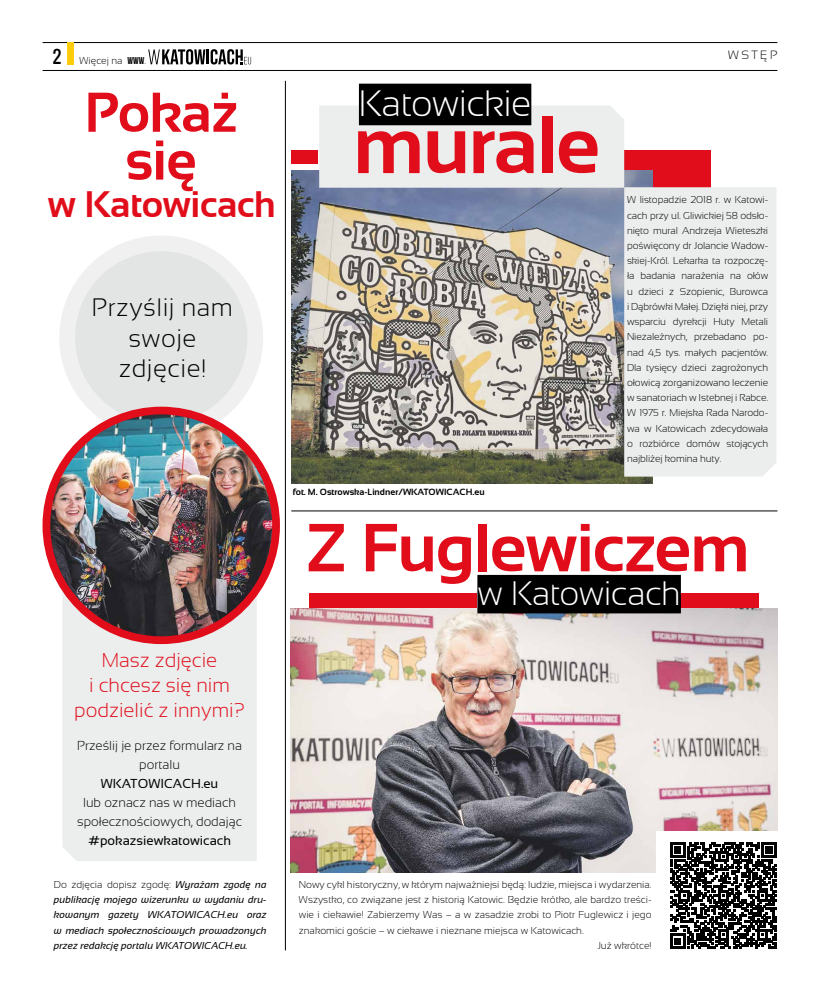
<style>
.page{position:relative;width:820px;height:993px;background:#fff}
.page>*{position:absolute;margin:0;border:0;box-sizing:border-box;transform-origin:0 0}
.t1{font:700 81.4px "Sansation";letter-spacing:-.02em;color:#e10d1a}
.t2{font:700 67.8px "Sansation";letter-spacing:-.02em;color:#e10d1a}
.t3{font:700 55.9px/47.8px "Sansation";letter-spacing:-.015em;color:#e10d1a;text-align:center}
.t4{font:700 36.9px "Sansation";letter-spacing:-.01em;color:#e10d1a}
.t5{font:300 36.7px "Sansation";letter-spacing:-.015em;color:#fff}
.t6{font:300 33.9px "Sansation";letter-spacing:-.015em;color:#fff}
.t7{font:300 25.2px/30.3px "Sansation";letter-spacing:.02em;color:#000;text-align:center}
.t8{font:300 20px/25px "Sansation";color:#e10d1a;text-align:center}
.t9{font:300 13px/19px "Sansation";color:#000;text-align:center}
.t10{font:13px "Sansation";color:#000}
.t11{font:300 12px "Sansation";letter-spacing:.2em;color:#000}
.t12{font:300 10px/15.2px "Sansation";color:#000;text-align:justify}
.t13{font:italic 10px/15.2px "Sansation";color:#000;text-align:justify}
.t14{font:700 9px "Sansation";color:#000}
.s1{font-family:"Oswald";font-weight:400;font-size:17px}
.s2{font-family:"Bebas Neue";font-weight:400}
.s3{font-weight:300;font-style:normal}
</style>
<div class="page">
<hr style="left:43px;top:42px;width:734px;height:1px;background:#000">
<svg style="left:148px;top:49px;width:103px;height:15px"></svg>
<hr style="left:43px;top:70px;width:734px;height:1px;background:#000">
<div style="left:67px;top:43px;width:6px;height:22px;background:#fecc0b"></div>
<div style="left:62px;top:585px;width:195px;height:275px;background:#eceded"></div>
<div style="left:59px;top:235px;width:204px;height:204px;background:#f0f0f1;border-radius:50%"></div>
<div style="left:75px;top:251px;width:172px;height:172px;background:#e3e4e4;border-radius:50%"></div>
<img style="left:46px;top:410px;width:230px;height:230px;border-radius:115px">
<div style="left:42px;top:406px;width:238px;height:238px;border:8px solid #e10d1a;border-radius:50%"></div>
<div style="left:621px;top:150px;width:89px;height:61px;background:#e10d1a"></div>
<div style="left:309px;top:593px;width:168px;height:23px;background:#e10d1a"></div>
<hr style="left:285px;top:81px;width:1px;height:869px;background:#000">
<img style="left:291px;top:170px;width:361px;height:313px">
<div style="left:624px;top:187px;width:152px;height:289px;background:#eceded"></div>
<div style="left:680px;top:593px;width:78px;height:23px;background:#e10d1a"></div>
<div style="left:319px;top:105px;width:305px;height:83px;background:#eceded"></div>
<div style="left:359px;top:84px;width:172px;height:41px;background:#000"></div>
<div style="left:291px;top:150px;width:26px;height:13px;background:#e10d1a"></div>
<hr style="left:291px;top:510px;width:486px;height:1px;background:#000">
<img style="left:290px;top:608px;width:487px;height:264px">
<div style="left:477px;top:574px;width:203px;height:39px;background:#000"></div>
<div style="left:656px;top:831px;width:129px;height:52px;background:#fff"></div>
<svg style="left:670px;top:842px;width:106px;height:106px"></svg>
<p class="t12" style="left:53px;top:53px;width:95px"><span class="s1">2</span> Więcej na <span class="s2">WWW</span>.</p>
<p class="t11" style="left:727px;top:48px;width:51px">WSTĘP</p>
<h3 class="t5" style="left:359px;top:83px;width:174px">Katowickie</h3>
<h3 class="t3" style="left:84px;top:88px;width:155px">Pokaż się</h3>
<h1 class="t1" style="left:353px;top:99px;width:249px">murale</h1>
<h3 class="t4" style="left:47px;top:183px;width:230px">w Katowicach</h3>
<p class="t12" style="left:626px;top:192px;width:143px">W listopadzie 2018 r. w Katowi&shy;cach przy ul. Gliwickiej 58 odsło&shy;nięto mural Andrzeja Wieteszki poświęcony dr Jolancie Wadow&shy;skiej-Król. Lekarka ta rozpoczę&shy;ła badania narażenia na ołów u dzieci z Szopienic, Burowca i Dąbrówki Małej. Dzięki niej, przy wsparciu dyrekcji Huty Metali Niezależnych, przebadano po&shy;nad 4,5 tys. małych pacjentów.<br>Dla tysięcy dzieci zagrożonych ołowicą zorganizowano leczenie w sanatoriach w Istebnej i Rabce.<br>W 1975 r. Miejska Rada Narodo&shy;wa w Katowicach zdecydowała o rozbiórce domów stojących najbliżej komina huty.</p>
<h3 class="t7" style="left:92px;top:292px;width:143px">Przyślij nam swoje zdjęcie!</h3>
<p class="t14" style="left:293px;top:487px;width:193px">fot. M. Ostrowska-Lindner/WKATOWICACH.eu</p>
<h3 class="t8" style="left:74px;top:647px;width:172px">Masz zdjęcie<br>i chcesz się nim podzielić z innymi?</h3>
<h3 class="t9" style="left:77px;top:736px;width:166px">Prześlij je przez formularz na portalu</h3>
<h3 class="t10" style="left:101px;top:776px;width:119px">WKATOWICACH.eu</h3>
<h3 class="t9" style="left:77px;top:793px;width:166px">lub oznacz nas w mediach społecznościowych, dodając</h3>
<h3 class="t10" style="left:88px;top:833px;width:144px">#pokazsiewkatowicach</h3>
<p class="t13" style="left:54px;top:876px;width:214px"><span class="s3">Do zdjęcia dopisz zgodę:</span> Wyrażam zgodę na publikację mojego wizerunku w wydaniu dru&shy;kowanym gazety WKATOWICACH.eu oraz w mediach społecznościowych prowadzonych przez redakcję portalu WKATOWICACH.eu.</p>
<h2 class="t2" style="left:304px;top:509px;width:446px">Z Fuglewiczem</h2>
<h3 class="t6" style="left:477px;top:574px;width:205px">w Katowicach</h3>
<p class="t12" style="left:299px;top:876px;width:354px">Nowy cykl historyczny, w którym najważniejsi będą: ludzie, miejsca i wydarzenia.</p>
<p class="t12" style="left:299px;top:891px;width:354px">Wszystko, co związane jest z historią Katowic. Będzie krótko, ale bardzo treści-</p>
<p class="t12" style="left:299px;top:907px;width:354px">wie i ciekawie! Zabierzemy Was – a w zasadzie zrobi to Piotr Fuglewicz i jego</p>
<p class="t12" style="left:299px;top:922px;width:286px">znakomici goście – w ciekawe i nieznane miejsca w Katowicach.</p>
<p class="t12" style="left:597px;top:937px;width:55px">Już wkrótce!</p>
</div>
